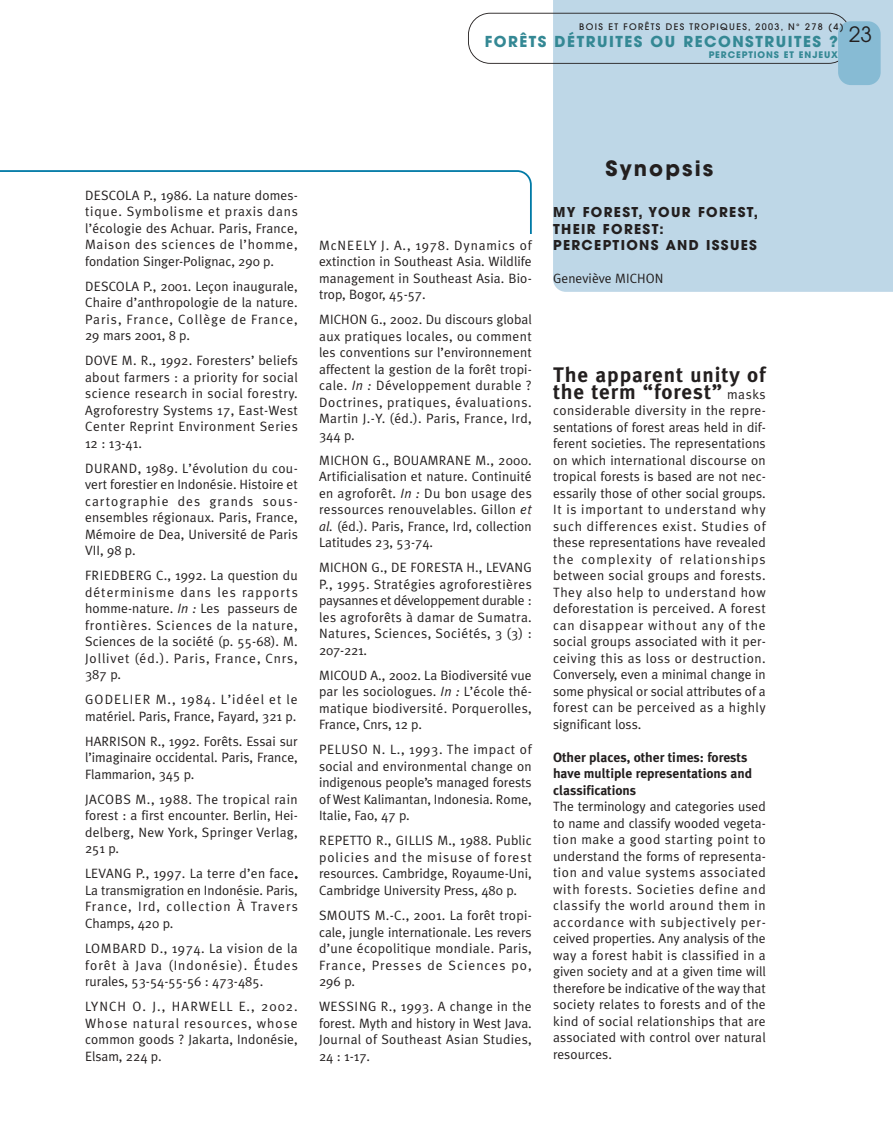
<style>
.page{position:relative;width:893px;height:1148px;background:#fff}
.page>*{position:absolute;margin:0;border:0;box-sizing:border-box;transform-origin:0 0}
.t1{font:700 21px/16.5px "Meta Plus";letter-spacing:.045em;color:#231f1f}
.t2{font:700 21px "Avant Garde";letter-spacing:.1em;color:#231f1f}
.t3{font:700 15px "Avant Garde";letter-spacing:.1em;color:#348894}
.t4{font:13.5px/16.5px "Meta Plus Normal";letter-spacing:.01em;color:#231f1f;text-align:justify}
.t5{font:700 13.5px/16.5px "Meta Plus";color:#231f1f}
.t6{font:700 13.5px/16.5px "Avant Garde";letter-spacing:.1em;color:#231f1f}
.t7{font:500 9px "Avant Garde";letter-spacing:.15em;color:#231f1f}
.t8{font:700 9px "Avant Garde";letter-spacing:.1em;color:#348894}
.s1{font-style:italic}
.s2{font-family:"Meta Plus Normal";font-weight:400;font-size:13.5px}
</style>
<div class="page">
<svg style="left:0;top:170px;width:531px;height:64px"></svg>
<div style="left:553px;top:0;width:339px;height:292px;background:#bed7e7"></div>
<svg style="left:468px;top:13px;width:382px;height:51px"></svg>
<div style="left:838px;top:21px;width:42px;height:64px;background:#87bbd4;border-radius:13px"></div>
<p class="t7" style="left:579px;top:23px;width:266px">BOIS ET FORÊTS DES TROPIQUES, 2003, N° 278 (4)</p>
<p class="t3" style="left:485px;top:36px;width:389px">FORÊTS DÉTRUITES OU RECONSTRUITES ? <sup>23</sup></p>
<p class="t8" style="left:708px;top:51px;width:131px">PERCEPTIONS ET ENJEUX</p>
<p class="t4" style="left:85px;top:188px;width:214px">DESCOLA P., 1986. La nature domes&shy;tique. Symbolisme et praxis dans l’écologie des Achuar. Paris, France, Maison des sciences de l’homme, fondation Singer-Polignac, 290 p.</p>
<p class="t4" style="left:85px;top:279px;width:214px">DESCOLA P., 2001. Leçon inaugurale, Chaire d’anthropologie de la nature.<br>Paris, France, Collège de France, 29 mars 2001, 8 p.</p>
<p class="t4" style="left:85px;top:353px;width:214px">DOVE M. R., 1992. Foresters’ beliefs about farmers : a priority for social science research in social forestry.<br>Agroforestry Systems 17, East-West Center Reprint Environment Series 12 : 13-41.</p>
<p class="t4" style="left:85px;top:461px;width:214px">DURAND, 1989. L’évolution du cou&shy;vert forestier en Indonésie. Histoire et cartographie des grands sous&shy;ensembles régionaux. Paris, France, Mémoire de Dea, Université de Paris VII, 98 p.</p>
<p class="t4" style="left:85px;top:568px;width:214px">FRIEDBERG C., 1992. La question du déterminisme dans les rapports homme-nature. <span class="s1">In :</span> Les passeurs de frontières. Sciences de la nature, Sciences de la société (p. 55-68). M.<br>Jollivet (éd.). Paris, France, Cnrs, 387 p.</p>
<p class="t4" style="left:85px;top:692px;width:214px">GODELIER M., 1984. L’idéel et le matériel. Paris, France, Fayard, 321 p.</p>
<p class="t4" style="left:85px;top:734px;width:214px">HARRISON R., 1992. Forêts. Essai sur l’imaginaire occidental. Paris, France, Flammarion, 345 p.</p>
<p class="t4" style="left:85px;top:792px;width:214px">JACOBS M., 1988. The tropical rain forest : a first encounter. Berlin, Hei&shy;delberg, New York, Springer Verlag, 251 p.</p>
<p class="t4" style="left:85px;top:866px;width:214px">LEVANG P., 1997. La terre d’en face.<br>La transmigration en Indonésie. Paris, France, Ird, collection À Travers Champs, 420 p.</p>
<p class="t4" style="left:85px;top:941px;width:214px">LOMBARD D., 1974. La vision de la forêt à Java (Indonésie). Études rurales, 53-54-55-56 : 473-485.</p>
<p class="t4" style="left:85px;top:999px;width:214px">LYNCH O. J., HARWELL E., 2002.<br>Whose natural resources, whose common goods ? Jakarta, Indonésie, Elsam, 224 p.</p>
<p class="t4" style="left:319px;top:238px;width:214px">McNEELY J. A., 1978. Dynamics of extinction in Southeast Asia. Wildlife management in Southeast Asia. Bio&shy;trop, Bogor, 45-57.</p>
<p class="t4" style="left:319px;top:312px;width:214px">MICHON G., 2002. Du discours global aux pratiques locales, ou comment les conventions sur l’environnement affectent la gestion de la forêt tropi&shy;cale. <span class="s1">In :</span> Développement durable ?<br>Doctrines, pratiques, évaluations.<br>Martin J.-Y. (éd.). Paris, France, Ird, 344 p.</p>
<p class="t4" style="left:319px;top:453px;width:214px">MICHON G., BOUAMRANE M., 2000.<br>Artificialisation et nature. Continuité en agroforêt. <span class="s1">In :</span> Du bon usage des ressources renouvelables. Gillon <span class="s1">et al.</span> (éd.). Paris, France, Ird, collection Latitudes 23, 53-74.</p>
<p class="t4" style="left:319px;top:560px;width:214px">MICHON G., DE FORESTA H., LEVANG P., 1995. Stratégies agroforestières paysannes et développement durable : les agroforêts à damar de Sumatra.<br>Natures, Sciences, Sociétés, 3 (3) :<br>207-221.</p>
<p class="t4" style="left:319px;top:668px;width:214px">MICOUD A., 2002. La Biodiversité vue par les sociologues. <span class="s1">In :</span> L’école thé&shy;matique biodiversité. Porquerolles, France, Cnrs, 12 p.</p>
<p class="t4" style="left:319px;top:742px;width:214px">PELUSO N. L., 1993. The impact of social and environmental change on indigenous people’s managed forests of West Kalimantan, Indonesia. Rome, Italie, Fao, 47 p.</p>
<p class="t4" style="left:319px;top:833px;width:214px">REPETTO R., GILLIS M., 1988. Public policies and the misuse of forest resources. Cambridge, Royaume-Uni, Cambridge University Press, 480 p.</p>
<p class="t4" style="left:319px;top:908px;width:214px">SMOUTS M.-C., 2001. La forêt tropi&shy;cale, jungle internationale. Les revers d’une écopolitique mondiale. Paris, France, Presses de Sciences po, 296 p.</p>
<p class="t4" style="left:319px;top:999px;width:214px">WESSING R., 1993. A change in the forest. Myth and history in West Java.<br>Journal of Southeast Asian Studies, 24 : 1-17.</p>
<h1 class="t2" style="left:605px;top:161px;width:109px">Synopsis</h1>
<p class="t6" style="left:553px;top:205px;width:206px">MY FOREST, YOUR FOREST,<br>THEIR FOREST:<br>PERCEPTIONS AND ISSUES</p>
<p class="t4" style="left:553px;top:271px;width:112px">Geneviève MICHON</p>
<h1 class="t1" style="left:553px;top:368px;width:214px">The apparent unity of the term “forest” <span class="s2">masks</span></h1>
<p class="t4" style="left:553px;top:403px;width:214px">considerable diversity in the repre&shy;sentations of forest areas held in dif&shy;ferent societies. The representations on which international discourse on tropical forests is based are not nec&shy;essarily those of other social groups.<br>It is important to understand why such differences exist. Studies of these representations have revealed the complexity of relationships between social groups and forests.<br>They also help to understand how deforestation is perceived. A forest can disappear without any of the social groups associated with it per&shy;ceiving this as loss or destruction.<br>Conversely, even a minimal change in some physical or social attributes of a forest can be perceived as a highly significant loss.</p>
<p class="t5" style="left:553px;top:750px;width:201px">Other places, other times: forests have multiple representations and classifications</p>
<p class="t4" style="left:553px;top:799px;width:214px">The terminology and categories used to name and classify wooded vegeta&shy;tion make a good starting point to understand the forms of representa&shy;tion and value systems associated with forests. Societies define and classify the world around them in accordance with subjectively per&shy;ceived properties. Any analysis of the way a forest habit is classified in a given society and at a given time will therefore be indicative of the way that society relates to forests and of the kind of social relationships that are associated with control over natural resources.</p>
</div>
